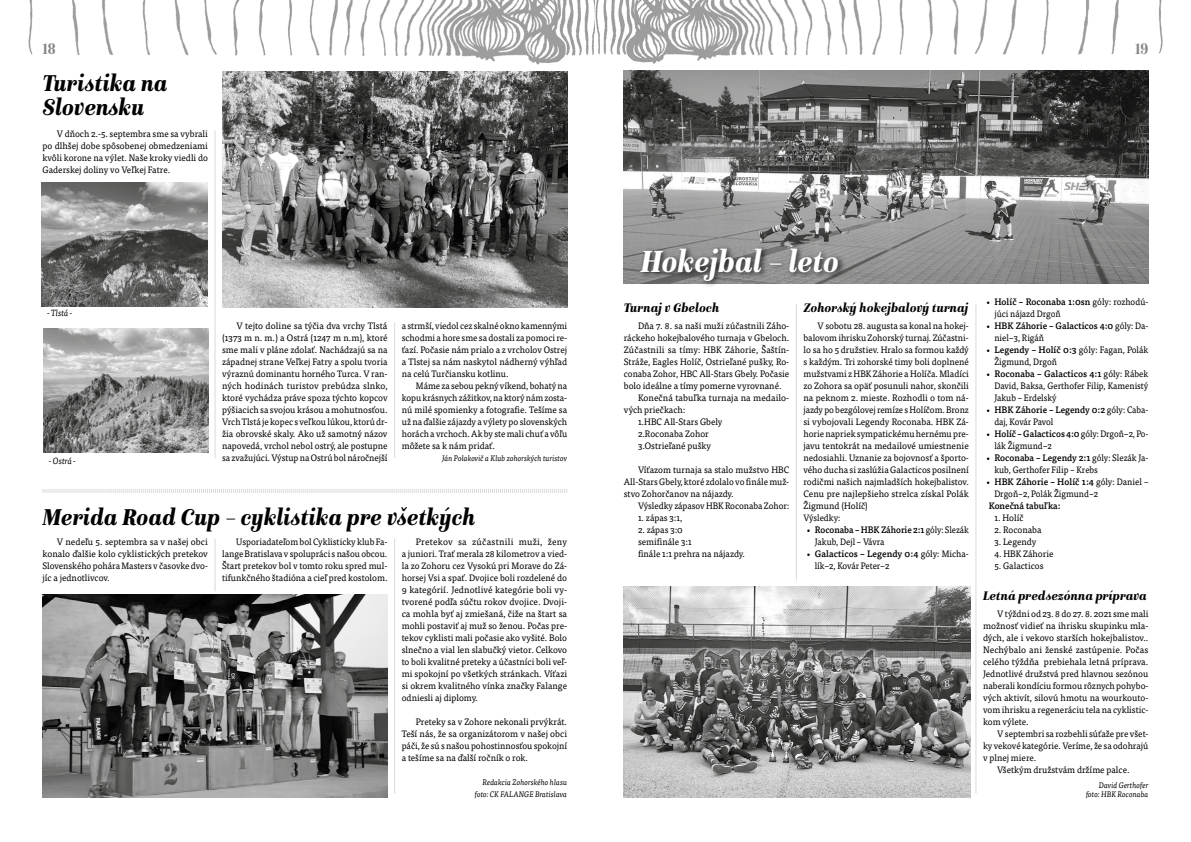
<style>
.page{position:relative;width:1191px;height:842px;background:#fff}
.page>*{position:absolute;margin:0;border:0;box-sizing:border-box;transform-origin:0 0}
.t1{font:italic 900 semi-condensed 32px "Isabel";color:#fff;scale:.96 1}
.t2{font:italic 900 semi-condensed 24px/24px "Isabel";letter-spacing:.005em;color:#000}
.t3{font:700 semi-condensed 16px "Isabel";color:#878787}
.t4{font:italic 900 semi-condensed 13px "Isabel";letter-spacing:.005em;color:#000}
.t5{font:9.3px/12px "Tisa Pro";color:#000;text-align:justify;scale:.95 1}
.t6{font:9.3px/12px "Tisa Pro";color:#000;text-align:justify}
.t7{font:9.3px/12px "Tisa Pro";color:#000;scale:.92 1}
.t8{font:9.3px/12px "Tisa Pro";color:#000;text-align:justify;scale:.93 1}
.t9{font:9.3px/12px "Tisa Pro";color:#000;text-align:justify;scale:.94 1}
.t10{font:500 9.3px/12px "Tisa Pro";color:#000;scale:.95 1}
.t11{font:italic 9px "Tisa Pro";letter-spacing:-.005em;color:#000;scale:.93 1}
.t12{font:italic 8px/11.8px "Tisa Pro";color:#000;text-align:right;scale:.93 1}
.s1{font-weight:500}
.s2{font-weight:400}
</style>
<div class="page">
<img style="left:28px;top:0;width:1135px;height:65px">
<hr style="left:215px;top:130px;width:1px;height:328px;background:#dadada">
<hr style="left:394px;top:322px;width:1px;height:136px;background:#dadada">
<svg style="left:42px;top:489px;width:525px;height:4px"></svg>
<hr style="left:215px;top:538px;width:1px;height:53px;background:#dadada">
<hr style="left:394px;top:538px;width:1px;height:255px;background:#dadada">
<img style="left:222px;top:72px;width:345px;height:235px">
<img style="left:42px;top:183px;width:165px;height:124px">
<img style="left:43px;top:329px;width:166px;height:124px">
<img style="left:42px;top:594px;width:345px;height:204px">
<hr style="left:796px;top:304px;width:1px;height:276px;background:#dadada">
<hr style="left:975px;top:304px;width:1px;height:490px;background:#dadada">
<img style="left:624px;top:586px;width:346px;height:212px">
<img style="left:624px;top:71px;width:524px;height:212px">
<div style="left:637px;top:245px;width:208px;height:43px;background:#000;opacity:.75"></div>
<h3 class="t3" style="left:43px;top:39px;width:15px">18</h3>
<h3 class="t3" style="left:1135px;top:39px;width:15px">19</h3>
<h2 class="t2" style="left:43px;top:73px;width:126px">Turistika na<br>Slovensku</h2>
<p class="t5" style="left:43px;top:127px;width:176px;text-indent:14px">V dňoch 2.-5. septembra sme sa vybrali po dlhšej dobe spôsobenej obmedzeniami kvôli korone na výlet. Naše kroky viedli do Gaderskej doliny vo Veľkej Fatre.</p>
<p class="t11" style="left:47px;top:306px;width:29px">- Tlstá -</p>
<p class="t11" style="left:49px;top:454px;width:31px">- Ostrá -</p>
<p class="t6" style="left:222px;top:319px;width:167px;text-indent:14px">V tejto doline sa týčia dva vrchy Tlstá (1373 m n. m.) a Ostrá (1247 m n.m), ktoré sme mali v pláne zdolať. Nachádzajú sa na západnej strane Veľkej Fatry a spolu tvoria výraznú dominantu horného Turca. V ran&shy;ných hodinách turistov prebúdza slnko, ktoré vychádza práve spoza týchto kopcov pýšiacich sa svojou krásou a mohutnosťou.<br>Vrch Tlstá je kopec s veľkou lúkou, ktorú dr&shy;žia obrovské skaly. Ako už samotný názov napovedá, vrchol nebol ostrý, ale postupne sa zvažujúci. Výstup na Ostrú bol náročnejší</p>
<p class="t8" style="left:402px;top:319px;width:179px">a strmší, viedol cez skalné okno kamennými schodmi a hore sme sa dostali za pomoci re&shy;ťazí. Počasie nám prialo a z vrcholov Ostrej a Tlstej sa nám naskytol nádherný výhľad na celú Turčiansku kotlinu.</p>
<p class="t8" style="left:402px;top:379px;width:179px;text-indent:14px">Máme za sebou pekný víkend, bohatý na kopu krásnych zážitkov, na ktorý nám zosta&shy;nú milé spomienky a fotografie. Tešíme sa už na ďalšie zájazdy a výlety po slovenských horách a vrchoch. Ak by ste mali chuť a vôľu môžete sa k nám pridať.</p>
<p class="t12" style="left:442px;top:452px;width:136px">Ján Polakovič a Klub zohorských turistov</p>
<h2 class="t2" style="left:43px;top:507px;width:434px">Merida Road Cup – cyklistika pre všetkých</h2>
<p class="t6" style="left:43px;top:535px;width:167px;text-indent:14px">V nedeľu 5. septembra sa v našej obci konalo ďalšie kolo cyklistických pretekov Slovenského pohára Masters v časovke dvo&shy;jíc a jednotlivcov.</p>
<p class="t9" style="left:222px;top:535px;width:177px;text-indent:14px">Usporiadateľom bol Cyklisticky klub Fa&shy;lange Bratislava v spolupráci s našou obcou.<br>Štart pretekov bol v tomto roku spred mul&shy;tifunkčného štadióna a cieľ pred kostolom.</p>
<p class="t6" style="left:402px;top:535px;width:167px;text-indent:14px">Pretekov sa zúčastnili muži, ženy a juniori. Trať merala 28 kilometrov a vied&shy;la zo Zohoru cez Vysokú pri Morave do Zá&shy;horsej Vsi a spať. Dvojice boli rozdelené do 9 kategórií. Jednotlivé kategórie boli vy&shy;tvorené podľa súčtu rokov dvojice. Dvoji&shy;ca mohla byť aj zmiešaná, čiže na štart sa mohli postaviť aj muž so ženou. Počas pre&shy;tekov cyklisti mali počasie ako vyšité. Bolo slnečno a vial len slabučký vietor. Celkovo to boli kvalitné preteky a účastníci boli veľ&shy;mi spokojní po všetkých stránkach. Víťazi si okrem kvalitného vínka značky Falange odniesli aj diplomy.</p>
<p class="t5" style="left:402px;top:715px;width:176px;text-indent:14px">Preteky sa v Zohore nekonali prvýkrát.<br>Teší nás, že sa organizátorom v našej obci páči, že sú s našou pohostinnosťou spokojní a tešíme sa na ďalší ročník o rok.</p>
<p class="t12" style="left:475px;top:776px;width:101px">Redakcia Zohorského hlasu foto: CK FALANGE Bratislava</p>
<h1 class="t1" style="left:641px;top:240px;width:208px">Hokejbal – leto</h1>
<h3 class="t4" style="left:624px;top:299px;width:97px">Turnaj v Gbeloch</h3>
<p class="t5" style="left:638px;top:319px;width:161px">Dňa 7. 8. sa naši muži zúčastnili Záho-</p>
<p class="t5" style="left:624px;top:331px;width:176px">ráckeho hokejbalového turnaja v Gbeloch.</p>
<p class="t6" style="left:624px;top:343px;width:166px">Zúčastnili sa tímy: HBK Záhorie, Šaštín-</p>
<p class="t5" style="left:624px;top:355px;width:176px">Stráže, Eagles Holíč, Ostrieľané pušky, Ro-</p>
<p class="t8" style="left:624px;top:367px;width:179px">conaba Zohor, HBC All-‑ Stars Gbely. Počasie</p>
<p class="t5" style="left:624px;top:379px;width:167px">bolo ideálne a tímy pomerne vyrovnané.</p>
<p class="t6" style="left:638px;top:391px;width:153px">Konečná tabuľka turnaja na medailo-</p>
<p class="t5" style="left:624px;top:403px;width:66px">vých priečkach:</p>
<p class="t5" style="left:638px;top:415px;width:90px">1.HBC All-‑ Stars Gbely</p>
<p class="t5" style="left:638px;top:427px;width:76px">2.Roconaba Zohor</p>
<p class="t5" style="left:638px;top:439px;width:78px">3.Ostrieľané pušky</p>
<p class="t5" style="left:624px;top:463px;width:176px;text-indent:14px">Víťazom turnaja sa stalo mužstvo HBC All-‑ Stars Gbely, ktoré zdolalo vo finále muž&shy;stvo Zohorčanov na nájazdy.</p>
<p class="t8" style="left:638px;top:499px;width:164px">Výsledky zápasov HBK Roconaba Zohor:</p>
<p class="t5" style="left:638px;top:511px;width:48px">1. zápas 3:1,</p>
<p class="t5" style="left:638px;top:523px;width:114px;text-align:left">2. zápas 3:0<br>semifinále 3:1<br>finále 1:1 prehra na nájazdy.</p>
<h3 class="t4" style="left:803px;top:299px;width:166px">Zohorský hokejbalový turnaj</h3>
<p class="t5" style="left:803px;top:319px;width:176px;text-align:left;text-indent:14px">V sobotu 28. augusta sa konal na hokej&shy;balovom ihrisku Zohorský turnaj. Zúčastni&shy;lo sa ho 5 družstiev. Hralo sa formou každý s každým. Tri zohorské timy boli doplnené mužstvami z HBK Záhorie a Holíča. Mladíci zo Zohora sa opäť posunuli nahor, skončili na peknom 2. mieste. Rozhodli o tom ná&shy;jazdy po bezgólovej remíze s Holíčom. Bronz si vybojovali Legendy Roconaba. HBK Zá&shy;horie napriek sympatickému hernému pre&shy;javu tentokrát na medailové umiestnenie nedosiahli. Uznanie za bojovnosť a športo&shy;vého ducha si zaslúžia Galacticos posilnení rodičmi našich najmladších hokejbalistov.<br>Cenu pre najlepšieho strelca získal Polák Žigmund (Holíč)<br>Výsledky:</p>
<p class="t7" style="left:814px;top:523px;width:169px;text-indent:-9px">• <span class="s1">Roconaba – HBK Záhorie 2:1</span> góly: Slezák<br>Jakub, Dejl – Vávra</p>
<p class="t7" style="left:814px;top:547px;width:169px;text-indent:-9px">• <span class="s1">Galacticos – Legendy 0:4</span> góly: Micha&shy;lík−2, Kovár Peter−2</p>
<p class="t7" style="left:994px;top:295px;width:169px;text-indent:-9px">• <span class="s1">Holíč – Roconaba 1:0sn</span> góly: rozhodú&shy;júci nájazd Drgoň</p>
<p class="t10" style="left:994px;top:319px;width:164px;text-indent:-9px"><span class="s2">•</span> HBK Záhorie – Galacticos 4:0 <span class="s2">góly: Da&shy;niel−3, Rigáň</span></p>
<p class="t7" style="left:994px;top:343px;width:169px;text-indent:-9px">• <span class="s1">Legendy – Holíč 0:3</span> góly: Fagan, Polák<br>Žigmund, Drgoň</p>
<p class="t7" style="left:994px;top:367px;width:169px;text-align:justify;text-indent:-9px">• <span class="s1">Roconaba – Galacticos 4:1</span> góly: Rábek David, Baksa, Gerthofer Filip, Kamenistý Jakub – Erdelský</p>
<p class="t7" style="left:994px;top:403px;width:169px;text-indent:-9px">• <span class="s1">HBK Záhorie – Legendy 0:2</span> góly: Caba&shy;daj, Kovár Pavol</p>
<p class="t7" style="left:994px;top:427px;width:169px;text-indent:-9px">• <span class="s1">Holíč – Galacticos 4:0</span> góly: Drgoň−2, Po&shy;lák Žigmund−2</p>
<p class="t7" style="left:994px;top:451px;width:169px;text-indent:-9px">• <span class="s1">Roconaba – Legendy 2:1</span> góly: Slezák Ja&shy;kub, Gerthofer Filip – Krebs</p>
<p class="t7" style="left:994px;top:475px;width:169px;text-indent:-9px">• <span class="s1">HBK Záhorie – Holíč 1:4</span> góly: Daniel –<br>Drgoň−2, Polák Žigmund−2</p>
<p class="t10" style="left:988px;top:499px;width:77px">Konečná tabuľka:</p>
<p class="t5" style="left:994px;top:511px;width:32px">1. Holíč</p>
<p class="t5" style="left:994px;top:523px;width:51px">2. Roconaba</p>
<p class="t5" style="left:994px;top:535px;width:46px">3. Legendy</p>
<p class="t5" style="left:994px;top:547px;width:64px">4. HBK Záhorie</p>
<p class="t5" style="left:994px;top:559px;width:53px">5. Galacticos</p>
<h3 class="t4" style="left:983px;top:587px;width:165px">Letná predsezónna príprava</h3>
<p class="t5" style="left:983px;top:607px;width:176px;text-indent:14px">V týždni od 23. 8 do 27. 8. 2021 sme mali možnosť vidieť na ihrisku skupinku mla&shy;dých, ale i vekovo starších hokejbalistov..<br>Nechýbalo ani ženské zastúpenie. Počas celého týždňa prebiehala letná príprava.<br>Jednotlivé družstvá pred hlavnou sezónou naberali kondíciu formou rôznych pohybo&shy;vých aktivít, silovú hmotu na wourkouto&shy;vom ihrisku a regeneráciu tela na cyklistic&shy;kom výlete.</p>
<p class="t5" style="left:997px;top:727px;width:161px">V septembri sa rozbehli súťaže pre všet-</p>
<p class="t9" style="left:983px;top:739px;width:177px">ky vekové kategórie. Veríme, že sa odohrajú</p>
<p class="t5" style="left:983px;top:751px;width:58px">v plnej miere.</p>
<p class="t5" style="left:997px;top:763px;width:141px">Všetkým družstvám držíme palce.</p>
<p class="t12" style="left:1086px;top:780px;width:69px;line-height:9px">David Gerthofer foto: HBK Roconaba</p>
</div>
